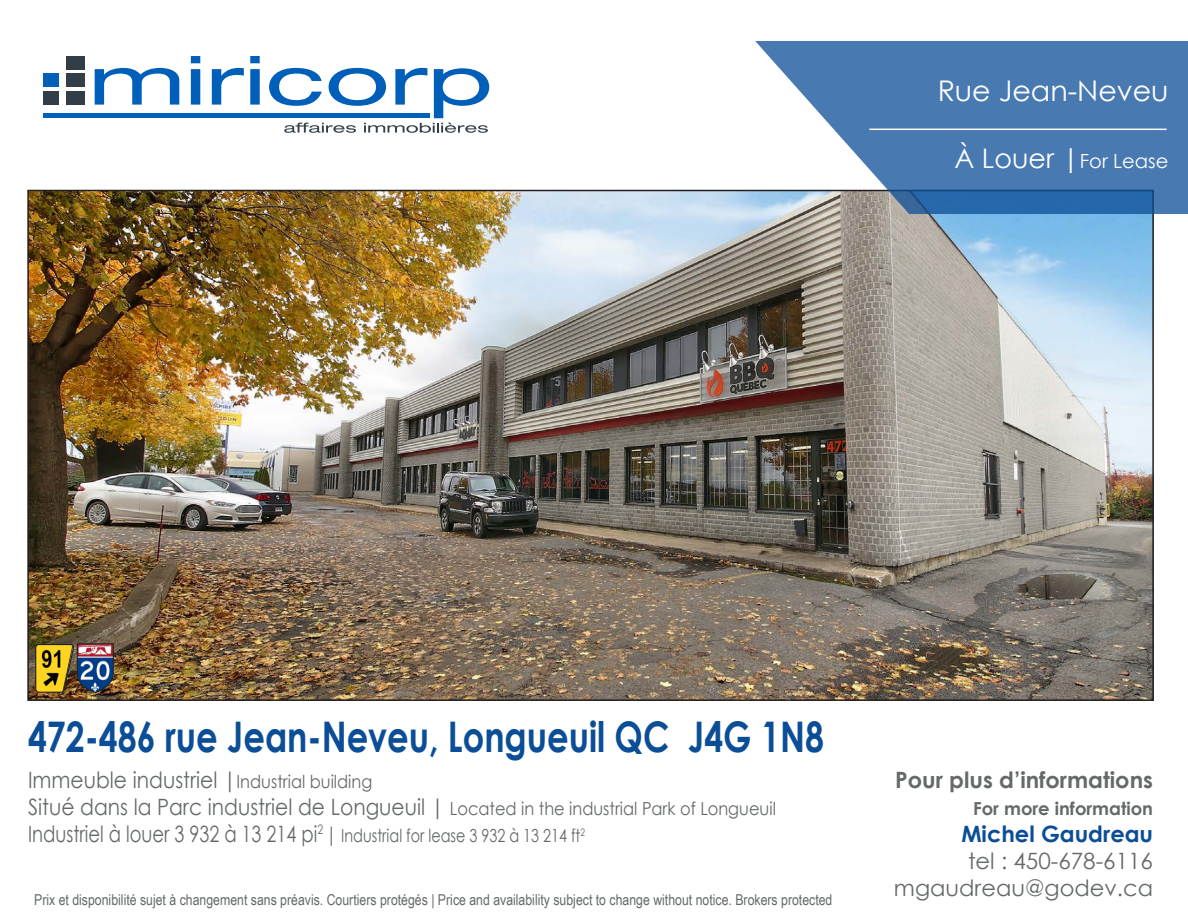
<style>
.page{position:relative;width:1188px;height:918px;background:#fff}
.page>*{position:absolute;margin:0;border:0;box-sizing:border-box;transform-origin:0 0}
.t1{font:700 42.15px "Century Gothic";color:#0b4e97;scale:.8 1}
.t2{font:28.5px "Century Gothic";color:#fff}
.t3{font:22.5px "Century Gothic";color:#656969;scale:.9 1}
.t4{font:22.5px "Century Gothic";color:#656969}
.t5{font:700 22.5px "Century Gothic";color:#656969}
.t6{font:700 22.5px "Century Gothic";color:#0b4e97}
.t7{font:19.5px "Century Gothic";color:#fff}
.t8{font:18px "Century Gothic";color:#656969;scale:.8 1}
.t9{font:700 18px "Century Gothic";color:#656969}
.t10{font:15px "Arial Narrow";color:#656969}
.s1{font-size:27px}
.s2{font-size:18px}
.s3{font-size:22.5px}
.s4{font-size:21px}
</style>
<div class="page">
<svg style="left:95px;top:68px;width:84px;height:37px"></svg>
<svg style="left:191px;top:56px;width:9px;height:49px"></svg>
<svg style="left:212px;top:68px;width:32px;height:37px"></svg>
<svg style="left:250px;top:56px;width:10px;height:49px"></svg>
<hr style="left:43px;top:114px;width:387px;height:4px;background:#005fb9">
<div style="left:66px;top:74px;width:19px;height:13px;background:#313e48"></div>
<div style="left:66px;top:56px;width:19px;height:13px;background:#313e48"></div>
<div style="left:66px;top:91px;width:19px;height:13px;background:#313e48"></div>
<div style="left:43px;top:74px;width:16px;height:13px;background:#005fb9"></div>
<div style="left:43px;top:91px;width:16px;height:13px;background:#313e48"></div>
<svg style="left:269px;top:68px;width:220px;height:65px"></svg>
<img style="left:30px;top:193px;width:1121px;height:505px">
<img style="left:35px;top:643px;width:79px;height:50px">
<svg style="left:755px;top:41px;width:433px;height:173px;background:#628cba"></svg>
<hr style="left:869px;top:129px;width:298px;height:1px;background:#fff">
<h2 class="t2" style="left:938px;top:71px;width:232px">Rue Jean-Neveu</h2>
<h3 class="t7" style="left:955px;top:147px;width:216px"><span class="s1">À Louer |</span>For Lease</h3>
<p class="t1" style="left:28px;top:704px;width:996px">472-486 rue Jean-Neveu, Longueuil QC J4G 1N8</p>
<p class="t3" style="left:28px;top:764px;width:384px">Immeuble industriel |<span class="s2">Industrial building</span></p>
<p class="t3" style="left:28px;top:791px;width:832px">Situé dans la Parc industriel de Longueuil | <span class="s2">Located in the industrial Park of Longueuil</span></p>
<p class="t8" style="left:28px;top:823px;width:698px"><span class="s3">Industriel à louer 3 932 à 13 214 pi</span><sup>2</sup> <span class="s4">|</span> Industrial for lease 3 932 à 13 214 ft<sup>2</sup></p>
<p class="t10" style="left:34px;top:889px;width:800px">Prix et disponibilité sujet à changement sans préavis. Courtiers protégés | Price and availability subject to change without notice. Brokers protected</p>
<p class="t5" style="left:895px;top:763px;width:259px">Pour plus d’informations</p>
<p class="t9" style="left:973px;top:795px;width:181px">For more information</p>
<p class="t6" style="left:961px;top:817px;width:193px">Michel Gaudreau</p>
<p class="t4" style="left:968px;top:845px;width:187px">tel : 450-678-6116</p>
<p class="t4" style="left:894px;top:872px;width:261px">mgaudreau@godev.ca</p>
</div>
